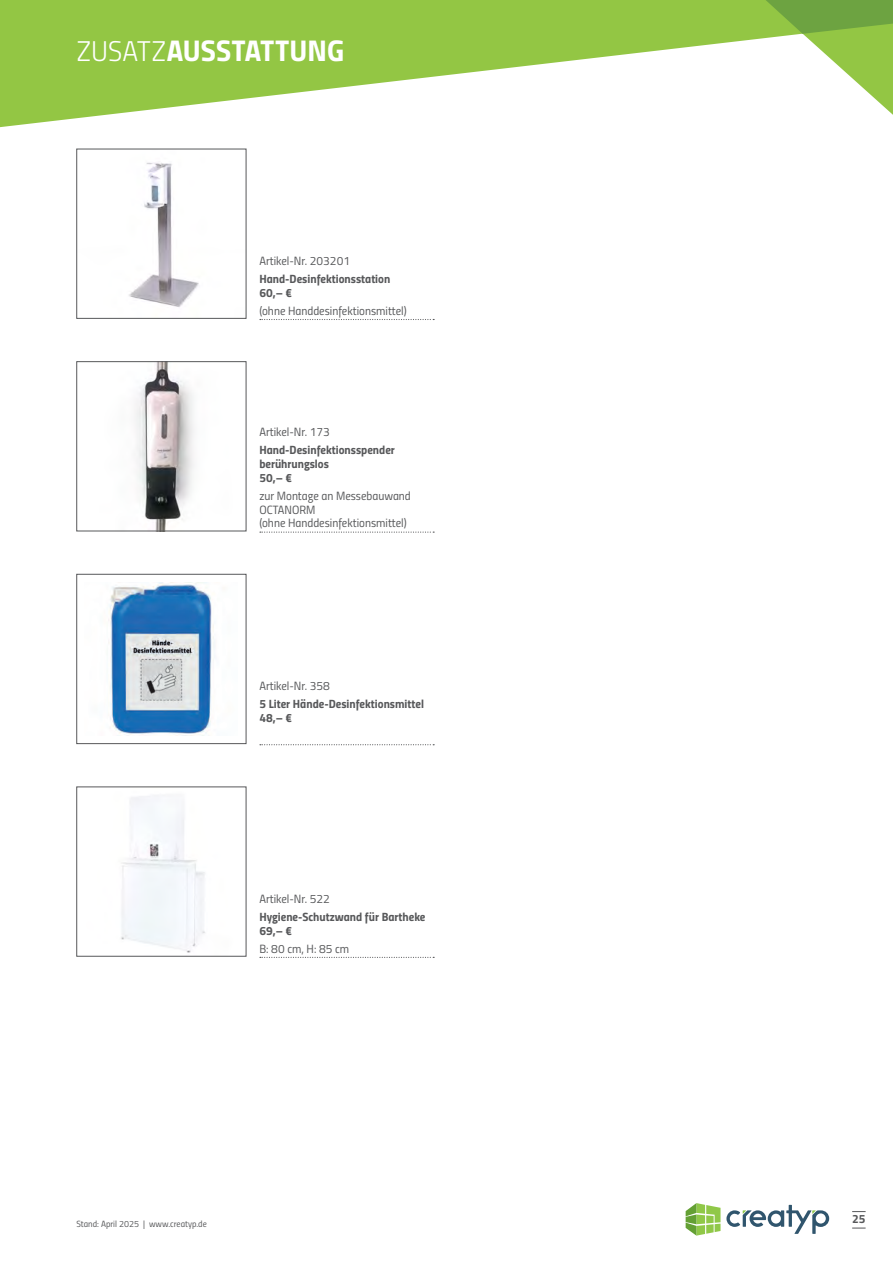
<style>
.page{position:relative;width:893px;height:1263px;background:#fff}
.page>*{position:absolute;margin:0;border:0;box-sizing:border-box;transform-origin:0 0}
.t1{font:30px "Titillium Bold Upright";color:#fff}
.t2{font:12px/13.8px "Titillium Regular Upright";color:#57585a}
.t3{font:12px/13.8px "Titillium Bold Upright";color:#57585a}
.t4{font:9px "Titillium Regular Upright";color:#57585a}
.s1{font-family:"Titillium Light Upright";font-size:28.5px}
</style>
<div class="page">
<svg style="left:0;top:0;width:751px;height:128px;fill:#93c644"></svg>
<svg style="left:751px;top:0;width:142px;height:115px"></svg>
<svg style="left:686px;top:1203px;width:34px;height:32px"></svg>
<svg style="left:726px;top:1205px;width:103px;height:29px"></svg>
<svg style="left:852px;top:1211px;width:14px;height:1px"></svg>
<svg style="left:852px;top:1228px;width:14px;height:1px"></svg>
<img style="left:129px;top:162px;width:70px;height:145px">
<svg style="left:260px;top:319px;width:174px;height:1px"></svg>
<img style="left:135px;top:363px;width:59px;height:166px">
<svg style="left:260px;top:531px;width:174px;height:2px"></svg>
<img style="left:108px;top:582px;width:107px;height:153px">
<div style="left:77px;top:574px;width:169px;height:170px;border:1px solid #57585a"></div>
<svg style="left:260px;top:744px;width:174px;height:1px"></svg>
<img style="left:121px;top:795px;width:84px;height:158px">
<svg style="left:260px;top:957px;width:174px;height:1px"></svg>
<h1 class="t1" style="left:77px;top:27px;width:269px"><span class="s1">ZUSATZ</span>AUSSTATTUNG</h1>
<p class="t2" style="left:259px;top:253px;width:92px">Artikel-Nr. 203201</p>
<p class="t3" style="left:259px;top:271px;width:132px">Hand-Desinfektionsstation<br>60,– €</p>
<p class="t2" style="left:259px;top:303px;width:149px">(ohne Handdesinfektionsmittel)</p>
<p class="t2" style="left:259px;top:424px;width:72px">Artikel-Nr. 173</p>
<p class="t3" style="left:259px;top:442px;width:137px">Hand-Desinfektionsspender berührungslos<br>50,– €</p>
<p class="t2" style="left:259px;top:488px;width:153px">zur Montage an Messebauwand<br>OCTANORM<br>(ohne Handdesinfektionsmittel)</p>
<p class="t2" style="left:259px;top:678px;width:72px">Artikel-Nr. 358</p>
<p class="t3" style="left:259px;top:696px;width:166px">5 Liter Hände-Desinfektionsmittel<br>48,– €</p>
<p class="t2" style="left:259px;top:891px;width:72px">Artikel-Nr. 522</p>
<p class="t3" style="left:259px;top:909px;width:168px">Hygiene-Schutzwand für Bartheke<br>69,– €</p>
<p class="t2" style="left:259px;top:941px;width:91px">B: 80 cm, H: 85 cm</p>
<p class="t4" style="left:77px;top:1217px;width:132px">Stand: April 2025 | www.creatyp.de</p>
<p class="t3" style="left:852px;top:1211px;width:15px">25</p>
</div>
